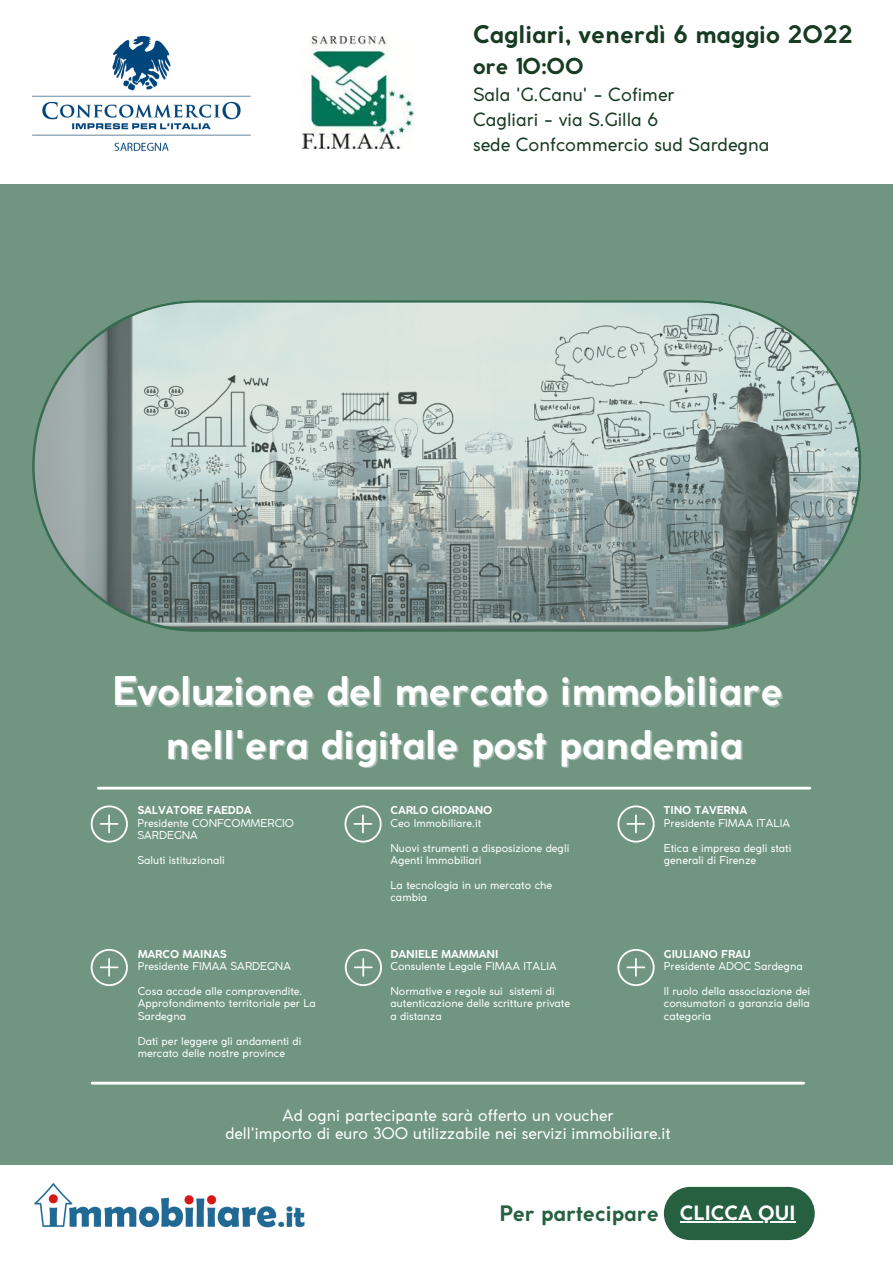
<style>
.page{position:relative;width:893px;height:1263px;background:#fff}
.page>*{position:absolute;margin:0;border:0;box-sizing:border-box;transform-origin:0 0}
.t1{font:700 39px/53.5px "Coco Gothic";color:#fff;text-align:center}
.t2{font:700 24px "Coco Gothic";color:#183b23}
.t3{font:700 21.75px "Coco Gothic";color:#183b23}
.t4{font:700 21px "Coco Gothic";color:#266041}
.t5{font:700 19.5px "Coco Gothic";color:#fff}
.t6{font:18px "Coco Gothic";color:#183b23}
.t7{font:15.75px "Coco Gothic";color:#fff}
.t8{font:10.73px/12.4px "Coco Gothic";color:#fff}
.t9{font:700 10.73px "Coco Gothic";color:#fff}
</style>
<div class="page">
<div style="left:0;top:184px;width:893px;height:1058px;background:#709682"></div>
<hr style="left:92px;top:1082px;width:711px;height:2px;background:#fff">
<svg style="left:91px;top:805px;width:37px;height:37px"></svg>
<svg style="left:32px;top:300px;width:829px;height:332px;background:#9daea9"></svg>
<hr style="left:98px;top:787px;width:712px;height:2px;background:#fff">
<div style="left:0;top:1165px;width:893px;height:98px;background:#fff"></div>
<img style="left:34px;top:1182px;width:271px;height:45px">
<svg style="left:344px;top:805px;width:38px;height:37px"></svg>
<svg style="left:617px;top:805px;width:37px;height:37px"></svg>
<svg style="left:91px;top:949px;width:37px;height:37px"></svg>
<svg style="left:617px;top:949px;width:37px;height:37px"></svg>
<svg style="left:345px;top:949px;width:37px;height:37px"></svg>
<img style="left:32px;top:36px;width:218px;height:115px">
<div style="left:664px;top:1187px;width:150px;height:53px;background:#266041;border-radius:27px"></div>
<img style="left:302px;top:36px;width:112px;height:112px">
<hr style="left:680px;top:1221px;width:115px;height:1px;background:#fff">
<p class="t2" style="left:473px;top:25px;width:381px">Cagliari, venerdì 6 maggio 2022</p>
<p class="t3" style="left:473px;top:58px;width:112px">ore 10:00</p>
<p class="t6" style="left:473px;top:88px;width:203px">Sala 'G.Canu' - Cofimer</p>
<p class="t6" style="left:473px;top:113px;width:187px">Cagliari - via S.Gilla 6</p>
<p class="t6" style="left:473px;top:138px;width:298px">sede Confcommercio sud Sardegna</p>
<p class="t1" style="left:112px;top:668px;width:672px">Evoluzione del mercato immobiliare nell'era digitale post pandemia</p>
<p class="t9" style="left:137px;top:806px;width:116px">SALVATORE FAEDDA</p>
<p class="t8" style="left:137px;top:818px;width:158px">Presidente CONFCOMMERCIO<br>SARDEGNA</p>
<p class="t8" style="left:137px;top:855px;width:89px">Saluti istituzionali</p>
<p class="t9" style="left:138px;top:950px;width:90px">MARCO MAINAS</p>
<p class="t8" style="left:138px;top:961px;width:155px">Presidente FIMAA SARDEGNA</p>
<p class="t8" style="left:138px;top:986px;width:166px">Cosa accade alle compravendite.</p>
<p class="t8" style="left:138px;top:998px;width:180px">Approfondimento territoriale per La<br>Sardegna</p>
<p class="t8" style="left:138px;top:1035px;width:165px">Dati per leggere gli andamenti di mercato delle nostre province</p>
<p class="t9" style="left:390px;top:806px;width:103px">CARLO GIORDANO</p>
<p class="t8" style="left:390px;top:818px;width:92px">Ceo Immobiliare.it</p>
<p class="t8" style="left:390px;top:842px;width:180px">Nuovi strumenti a disposizione degli<br>Agenti Immobiliari</p>
<p class="t8" style="left:390px;top:879px;width:163px">La tecnologia in un mercato che cambia</p>
<p class="t9" style="left:390px;top:950px;width:109px">DANIELE MAMMANI</p>
<p class="t8" style="left:390px;top:961px;width:168px">Consulente Legale FIMAA ITALIA</p>
<p class="t8" style="left:390px;top:986px;width:181px">Normative e regole sui sistemi di autenticazione delle scritture private a distanza</p>
<p class="t9" style="left:664px;top:806px;width:85px">TINO TAVERNA</p>
<p class="t8" style="left:664px;top:818px;width:128px">Presidente FIMAA ITALIA</p>
<p class="t8" style="left:664px;top:842px;width:129px">Etica e impresa degli stati generali di Firenze</p>
<p class="t9" style="left:664px;top:950px;width:89px">GIULIANO FRAU</p>
<p class="t8" style="left:664px;top:961px;width:140px">Presidente ADOC Sardegna</p>
<p class="t8" style="left:664px;top:986px;width:148px;text-align:justify">Il ruolo della associazione dei consumatori a garanzia della categoria</p>
<p class="t7" style="left:283px;top:1109px;width:332px">Ad ogni partecipante sarà offerto un voucher</p>
<p class="t7" style="left:225px;top:1128px;width:447px">dell'importo di euro 300 utilizzabile nei servizi immobiliare.it</p>
<p class="t4" style="left:499px;top:1205px;width:161px">Per partecipare</p>
<p class="t5" style="left:680px;top:1205px;width:117px">CLICCA QUI</p>
</div>
